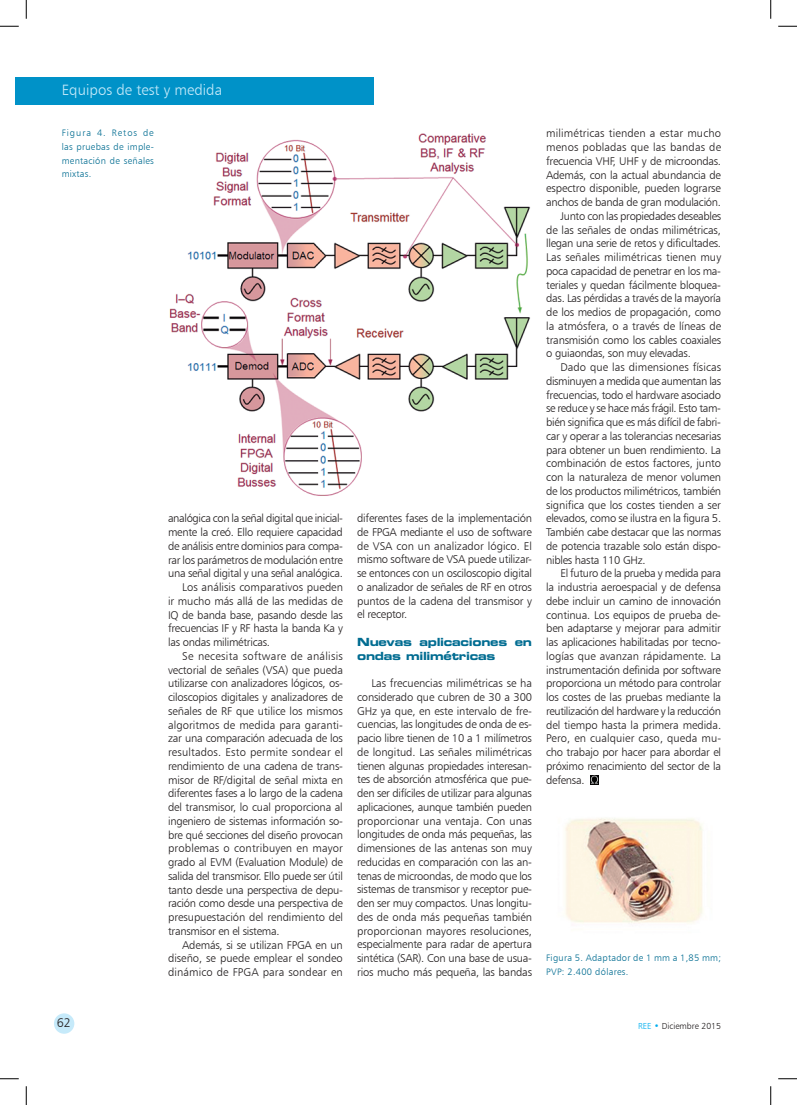
<style>
.page{position:relative;width:797px;height:1105px;background:#fff}
.page>*{position:absolute;margin:0;border:0;box-sizing:border-box;transform-origin:0 0}
.t1{font:15px "Humanist 777 BT Light B";color:#c6eafa}
.t2{font:12.5px "Humanist 777 BT Light B";color:#231f20}
.t3{font:11.25px/13.8px "Humanist 777 BT Light B";letter-spacing:-.025em;color:#231f20;text-align:justify}
.t4{font:11.25px "Humanist 777 BT Light B";letter-spacing:.005em;color:#231f20}
.t5{font:11.25px "Humanist 777 BT Light B";letter-spacing:-.005em;color:#231f20}
.t6{font:11.25px "Humanist 777 BT Light B";letter-spacing:.01em;color:#231f20}
.t7{font:11.25px "Humanist 777 BT Light B";color:#231f20}
.t8{font:11.25px/13.8px "Eurostile Bold Extended Two";letter-spacing:-.025em;color:#006c91}
.t9{font:11.25px "Humanist 777 BT Light B";letter-spacing:.02em;color:#231f20}
.t10{font:9.38px/13.8px "Humanist 777 BT Light B";letter-spacing:.025em;color:#006c91}
.t11{font:8.75px "Humanist 777 BT Light B";color:#231f20}
.s1{color:#00aeef}
</style>
<div class="page">
<div style="left:54px;top:1013px;width:20px;height:21px;background:#c6eafa;border-radius:50%"></div>
<div style="left:16px;top:77px;width:358px;height:28px;background:#0092c8"></div>
<svg style="left:590px;top:775px;width:8px;height:9px"></svg>
<img style="left:169px;top:133px;width:362px;height:363px">
<img style="left:565px;top:818px;width:138px;height:106px">
<svg style="left:0;top:25px;width:19px;height:2px"></svg>
<svg style="left:778px;top:25px;width:19px;height:2px"></svg>
<svg style="left:0;top:1078px;width:19px;height:1px"></svg>
<svg style="left:778px;top:1078px;width:19px;height:1px"></svg>
<svg style="left:25px;top:0;width:2px;height:19px"></svg>
<svg style="left:25px;top:1086px;width:2px;height:19px"></svg>
<svg style="left:770px;top:0;width:1px;height:19px"></svg>
<svg style="left:770px;top:1086px;width:1px;height:19px"></svg>
<h1 class="t1" style="left:62px;top:81px;width:162px">Equipos de test y medida</h1>
<p class="t10" style="left:62px;top:126px;width:94px;text-align:justify">Figura 4. Retos de las pruebas de imple&shy;mentación de señales mixtas.</p>
<p class="t3" style="left:168px;top:511px;width:176px">analógica con la señal digital que inicial-</p>
<p class="t3" style="left:168px;top:525px;width:176px">mente la creó. Ello requiere capacidad</p>
<p class="t3" style="left:168px;top:539px;width:176px">de análisis entre dominios para compa-</p>
<p class="t3" style="left:168px;top:553px;width:176px">rar los parámetros de modulación entre</p>
<p class="t3" style="left:168px;top:566px;width:176px">una señal digital y una señal analógica.</p>
<p class="t7" style="left:182px;top:580px;width:162px">Los análisis comparativos pueden</p>
<p class="t3" style="left:168px;top:594px;width:176px">ir mucho más allá de las medidas de</p>
<p class="t3" style="left:168px;top:607px;width:176px">IQ de banda base, pasando desde las</p>
<p class="t3" style="left:168px;top:621px;width:176px">frecuencias IF y RF hasta la banda Ka y</p>
<p class="t3" style="left:168px;top:635px;width:103px">las ondas milimétricas.</p>
<p class="t9" style="left:182px;top:649px;width:162px">Se necesita software de análisis</p>
<p class="t3" style="left:168px;top:662px;width:176px">vectorial de señales (VSA) que pueda</p>
<p class="t3" style="left:168px;top:676px;width:176px">utilizarse con analizadores lógicos, os-</p>
<p class="t3" style="left:168px;top:690px;width:176px">ciloscopios digitales y analizadores de</p>
<p class="t5" style="left:168px;top:704px;width:176px">señales de RF que utilice los mismos</p>
<p class="t4" style="left:168px;top:718px;width:176px">algoritmos de medida para garanti-</p>
<p class="t3" style="left:168px;top:731px;width:176px">zar una comparación adecuada de los</p>
<p class="t6" style="left:168px;top:745px;width:176px">resultados. Esto permite sondear el</p>
<p class="t3" style="left:168px;top:759px;width:176px">rendimiento de una cadena de trans-</p>
<p class="t3" style="left:168px;top:772px;width:176px">misor de RF/digital de señal mixta en</p>
<p class="t3" style="left:168px;top:786px;width:176px">diferentes fases a lo largo de la cadena</p>
<p class="t3" style="left:168px;top:800px;width:176px">del transmisor, lo cual proporciona al</p>
<p class="t3" style="left:168px;top:814px;width:176px">ingeniero de sistemas información so-</p>
<p class="t3" style="left:168px;top:827px;width:176px">bre qué secciones del diseño provocan</p>
<p class="t6" style="left:168px;top:841px;width:176px">problemas o contribuyen en mayor</p>
<p class="t3" style="left:168px;top:855px;width:176px">grado al EVM (Evaluation Module) de</p>
<p class="t3" style="left:168px;top:869px;width:176px">salida del transmisor. Ello puede ser útil</p>
<p class="t3" style="left:168px;top:882px;width:176px">tanto desde una perspectiva de depu-</p>
<p class="t3" style="left:168px;top:896px;width:176px">ración como desde una perspectiva de</p>
<p class="t5" style="left:168px;top:910px;width:176px">presupuestación del rendimiento del</p>
<p class="t3" style="left:168px;top:924px;width:113px">transmisor en el sistema.</p>
<p class="t3" style="left:182px;top:937px;width:162px">Además, si se utilizan FPGA en un</p>
<p class="t7" style="left:168px;top:951px;width:176px">diseño, se puede emplear el sondeo</p>
<p class="t4" style="left:168px;top:965px;width:176px">dinámico de FPGA para sondear en</p>
<p class="t3" style="left:357px;top:511px;width:176px">diferentes fases de la implementación de FPGA mediante el uso de software de VSA con un analizador lógico. El mismo software de VSA puede utilizar&shy;se entonces con un osciloscopio digital o analizador de señales de RF en otros puntos de la cadena del transmisor y el receptor.</p>
<p class="t8" style="left:357px;top:635px;width:176px">Nuevas aplicaciones en ondas milimétricas</p>
<p class="t3" style="left:357px;top:676px;width:176px;text-indent:14px">Las frecuencias milimétricas se ha considerado que cubren de 30 a 300<br>GHz ya que, en este intervalo de fre&shy;cuencias, las longitudes de onda de es&shy;pacio libre tienen de 10 a 1 milímetros de longitud. Las señales milimétricas tienen algunas propiedades interesan&shy;tes de absorción atmosférica que pue&shy;den ser difíciles de utilizar para algunas aplicaciones, aunque también pueden proporcionar una ventaja. Con unas longitudes de onda más pequeñas, las dimensiones de las antenas son muy reducidas en comparación con las an&shy;tenas de microondas, de modo que los sistemas de transmisor y receptor pue&shy;den ser muy compactos. Unas longitu&shy;des de onda más pequeñas también proporcionan mayores resoluciones, especialmente para radar de apertura sintética (SAR). Con una base de usua&shy;rios mucho más pequeña, las bandas</p>
<p class="t6" style="left:546px;top:126px;width:176px">milimétricas tienden a estar mucho</p>
<p class="t6" style="left:546px;top:140px;width:176px">menos pobladas que las bandas de</p>
<p class="t3" style="left:546px;top:154px;width:176px">frecuencia VHF, UHF y de microondas.</p>
<p class="t3" style="left:546px;top:168px;width:176px">Además, con la actual abundancia de</p>
<p class="t3" style="left:546px;top:181px;width:176px">espectro disponible, pueden lograrse</p>
<p class="t3" style="left:546px;top:195px;width:176px">anchos de banda de gran modulación.</p>
<p class="t3" style="left:560px;top:209px;width:162px">Junto con las propiedades deseables</p>
<p class="t3" style="left:546px;top:223px;width:176px">de las señales de ondas milimétricas,</p>
<p class="t3" style="left:546px;top:236px;width:176px">llegan una serie de retos y dificultades.</p>
<p class="t4" style="left:546px;top:250px;width:176px">Las señales milimétricas tienen muy</p>
<p class="t3" style="left:546px;top:264px;width:176px">poca capacidad de penetrar en los ma-</p>
<p class="t3" style="left:546px;top:278px;width:176px">teriales y quedan fácilmente bloquea-</p>
<p class="t3" style="left:546px;top:291px;width:176px">das. Las pérdidas a través de la mayoría</p>
<p class="t3" style="left:546px;top:305px;width:176px">de los medios de propagación, como</p>
<p class="t5" style="left:546px;top:319px;width:176px">la atmósfera, o a través de líneas de</p>
<p class="t3" style="left:546px;top:333px;width:176px">transmisión como los cables coaxiales</p>
<p class="t3" style="left:546px;top:346px;width:146px">o guiaondas, son muy elevadas.</p>
<p class="t4" style="left:560px;top:360px;width:162px">Dado que las dimensiones físicas</p>
<p class="t3" style="left:546px;top:374px;width:176px">disminuyen a medida que aumentan las</p>
<p class="t3" style="left:546px;top:388px;width:176px">frecuencias, todo el hardware asociado</p>
<p class="t3" style="left:546px;top:401px;width:176px">se reduce y se hace más frágil. Esto tam-</p>
<p class="t3" style="left:546px;top:415px;width:176px">bién significa que es más difícil de fabri-</p>
<p class="t3" style="left:546px;top:429px;width:176px">car y operar a las tolerancias necesarias</p>
<p class="t3" style="left:546px;top:443px;width:176px">para obtener un buen rendimiento. La</p>
<p class="t3" style="left:546px;top:456px;width:176px">combinación de estos factores, junto</p>
<p class="t3" style="left:546px;top:470px;width:176px">con la naturaleza de menor volumen</p>
<p class="t3" style="left:546px;top:484px;width:176px">de los productos milimétricos, también</p>
<p class="t3" style="left:546px;top:498px;width:176px">significa que los costes tienden a ser</p>
<p class="t3" style="left:546px;top:511px;width:176px">elevados, como se ilustra en la figura 5.</p>
<p class="t3" style="left:546px;top:525px;width:176px">También cabe destacar que las normas</p>
<p class="t3" style="left:546px;top:539px;width:176px">de potencia trazable solo están dispo-</p>
<p class="t3" style="left:546px;top:553px;width:101px">nibles hasta 110 GHz.</p>
<p class="t3" style="left:560px;top:566px;width:162px">El futuro de la prueba y medida para</p>
<p class="t3" style="left:546px;top:580px;width:176px">la industria aeroespacial y de defensa</p>
<p class="t3" style="left:546px;top:594px;width:176px">debe incluir un camino de innovación</p>
<p class="t3" style="left:546px;top:608px;width:176px">continua. Los equipos de prueba de-</p>
<p class="t3" style="left:546px;top:621px;width:176px">ben adaptarse y mejorar para admitir</p>
<p class="t3" style="left:546px;top:635px;width:176px">las aplicaciones habilitadas por tecno-</p>
<p class="t7" style="left:546px;top:649px;width:176px">logías que avanzan rápidamente. La</p>
<p class="t3" style="left:546px;top:663px;width:176px">instrumentación definida por software</p>
<p class="t3" style="left:546px;top:676px;width:176px">proporciona un método para controlar</p>
<p class="t3" style="left:546px;top:690px;width:176px">los costes de las pruebas mediante la</p>
<p class="t3" style="left:546px;top:704px;width:176px">reutilización del hardware y la reducción</p>
<p class="t5" style="left:546px;top:718px;width:176px">del tiempo hasta la primera medida.</p>
<p class="t4" style="left:546px;top:731px;width:176px">Pero, en cualquier caso, queda mu-</p>
<p class="t3" style="left:546px;top:745px;width:176px">cho trabajo por hacer para abordar el</p>
<p class="t3" style="left:546px;top:759px;width:176px">próximo renacimiento del sector de la</p>
<p class="t3" style="left:546px;top:772px;width:40px">defensa.</p>
<p class="t10" style="left:546px;top:951px;width:176px">Figura 5. Adaptador de 1 mm a 1,85 mm;<br>PVP: 2.400 dólares.</p>
<p class="t2" style="left:57px;top:1015px;width:15px">62</p>
<p class="t11" style="left:638px;top:1020px;width:84px"><span class="s1">REE •</span> Diciembre 2015</p>
</div>
